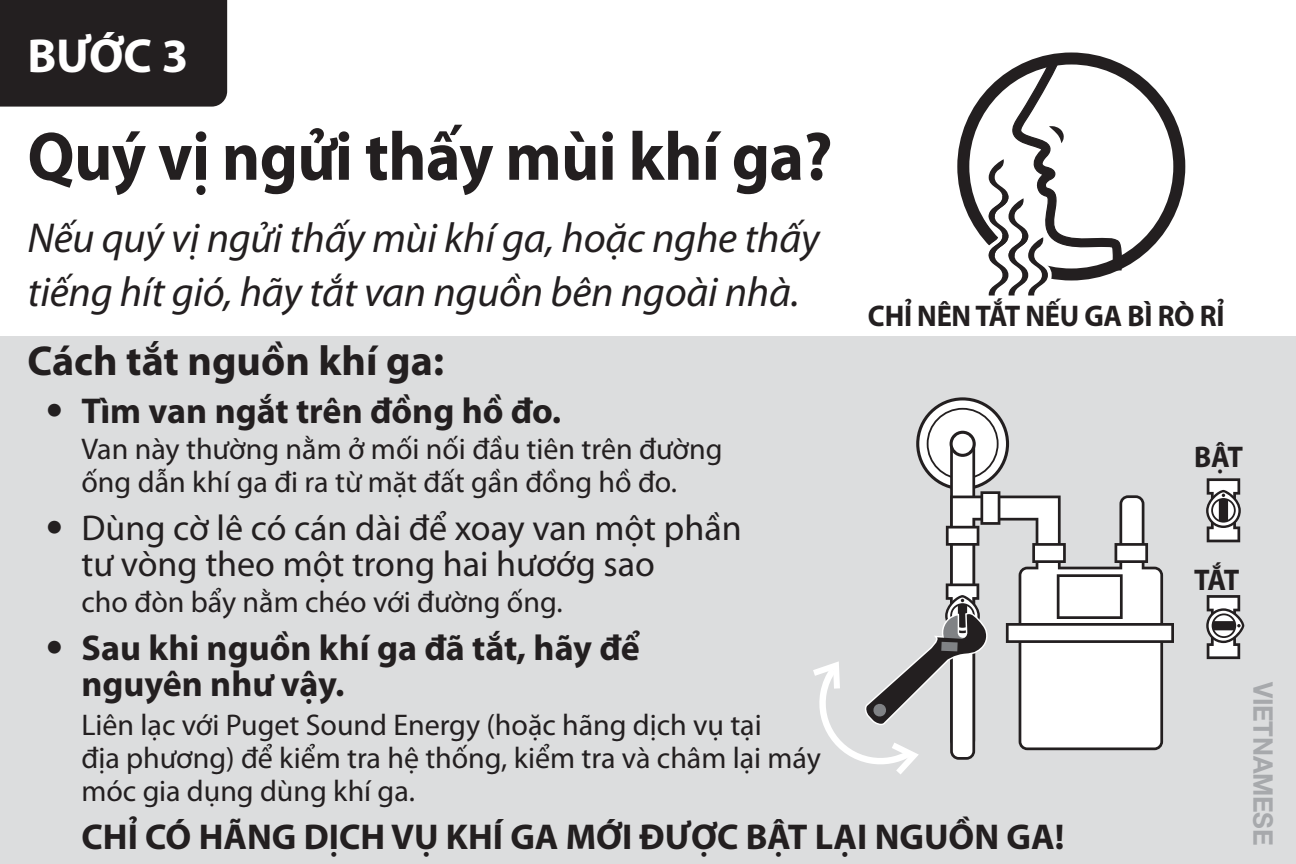
<style>
.page{position:relative;width:1296px;height:864px;background:#fff}
.page>*{position:absolute;margin:0;border:0;box-sizing:border-box;transform-origin:0 0}
.t1{font:700 69px "Myriad Pro";letter-spacing:-.01em;color:#231f20;scale:.95 1}
.t2{font:700 48px "Myriad Pro";color:#fff}
.t3{font:italic 42px/54px "Myriad Pro";letter-spacing:-.005em;color:#231f20}
.t4{font:700 42px "Myriad Pro";color:#231f20}
.t5{font:700 36px/36px "Myriad Pro";color:#231f20}
.t6{font:36px/36px "Myriad Pro";color:#231f20}
.t7{font:30px/33px "Myriad Pro";color:#231f20}
.t8{font:700 30px "Myriad Pro";letter-spacing:-.01em;color:#231f20;scale:.95 1}
.t9{font:700 27px "Helvetica Neue LT";letter-spacing:-.01em;color:#a7a9ac;scale:.95 1}
.s1{font-family:"Helvetica Neue LT Std";font-weight:300}
</style>
<div class="page">
<div style="left:0;top:0;width:227px;height:107px;background:#231f20"></div>
<div style="left:0;top:336px;width:1296px;height:528px;background:#dcddde"></div>
<svg style="left:1206px;top:478px;width:35px;height:64px;background:#9c9a9b"></svg>
<svg style="left:1206px;top:595px;width:38px;height:64px;background:#a19fa0"></svg>
<svg style="left:813px;top:397px;width:361px;height:377px"></svg>
<div style="left:941px;top:642px;width:17px;height:9px;background:#808285"></div>
<div style="left:957px;top:52px;width:228px;height:228px;border:12px solid #231f20;border-radius:50%"></div>
<svg style="left:980px;top:53px;width:143px;height:243px"></svg>
<h2 class="t2" style="left:27px;top:24px;width:162px">BƯỚC 3</h2>
<h1 class="t1" style="left:27px;top:112px;width:849px">Quý vị ngửi thấy mùi khí ga?</h1>
<h3 class="t3" style="left:27px;top:210px;width:794px">Nếu quý vị ngửi thấy mùi khí ga, hoặc nghe thấy tiếng hít gió, hãy tắt van nguồn bên ngoài nhà.</h3>
<h3 class="t4" style="left:27px;top:333px;width:418px">Cách tắt nguồn khí ga:</h3>
<p class="t5" style="left:45px;top:391px;width:517px"><span class="s1">•</span> Tìm van ngắt trên đồng hồ đo.</p>
<p class="t7" style="left:81px;top:432px;width:643px">Van này thường nằm ở mối nối đầu tiên trên đường ống dẫn khí ga đi ra từ mặt đất gần đồng hồ đo.</p>
<p class="t6" style="left:81px;top:509px;width:662px;text-indent:-36px"><span class="s1">•</span> Dùng cờ lê có cán dài để xoay van một phần tư vòng theo một trong hai hươớg sao</p>
<p class="t7" style="left:81px;top:585px;width:483px">cho đòn bẩy nằm chéo với đường ống.</p>
<p class="t5" style="left:81px;top:628px;width:560px;text-indent:-36px"><span class="s1">•</span> Sau khi nguồn khí ga đã tắt, hãy để nguyên như vậy.</p>
<p class="t7" style="left:81px;top:708px;width:741px">Liên lạc với Puget Sound Energy (hoặc hãng dịch vụ tại<br>địa phương) để kiểm tra hệ thống, kiểm tra và châm lại máy móc gia dụng dùng khí ga.</p>
<p class="t5" style="left:81px;top:817px;width:984px">CHỈ CÓ HÃNG DỊCH VỤ KHÍ GA MỚI ĐƯỢC BẬT LẠI NGUỒN GA!</p>
<p class="t8" style="left:868px;top:296px;width:377px">CHỈ NÊN TẮT NẾU GA BÌ RÒ RỈ</p>
<p class="t8" style="left:1194px;top:437px;width:53px">BẬT</p>
<p class="t8" style="left:1194px;top:560px;width:49px">TẮT</p>
<p class="t9" style="left:1280px;top:682px;width:174px;rotate:90deg">VIETNAMESE</p>
</div>
